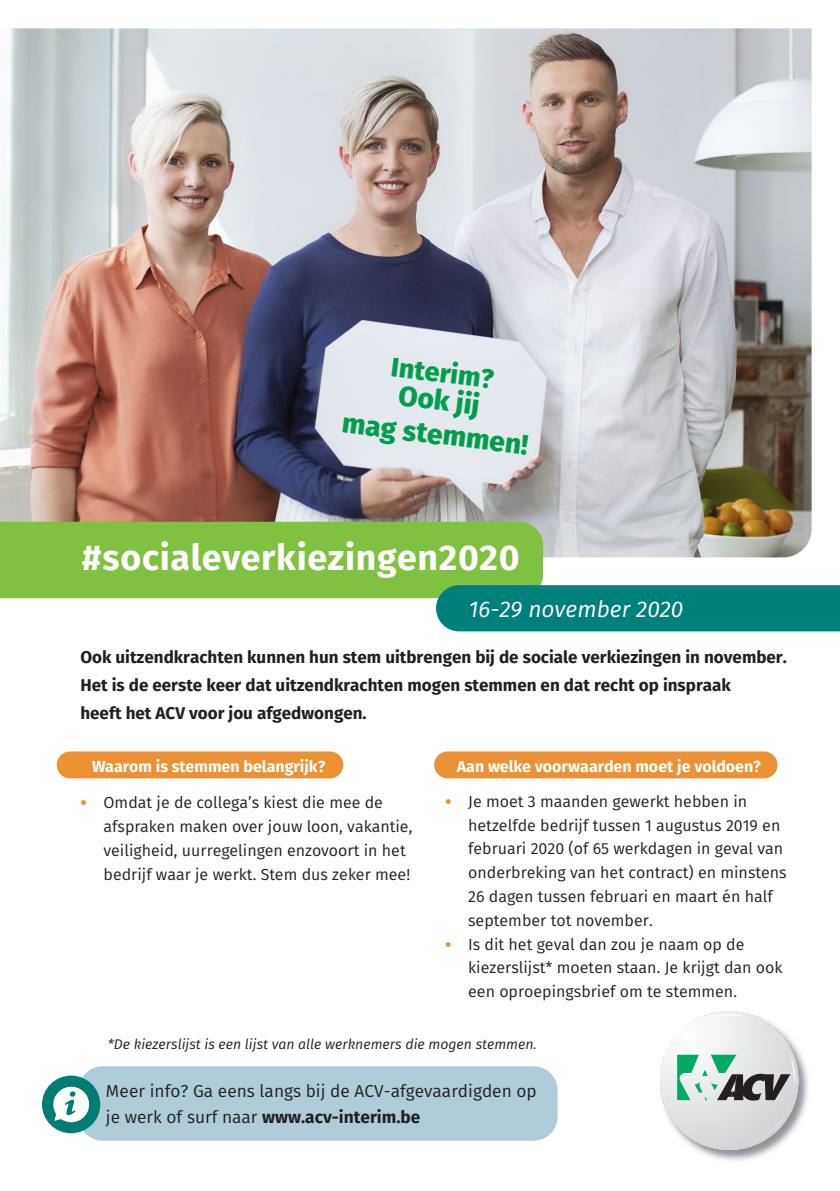
<style>
.page{position:relative;width:840px;height:1191px;background:#fff}
.page>*{position:absolute;margin:0;border:0;box-sizing:border-box;transform-origin:0 0}
.t1{font:700 35.6px "Fira Sans";letter-spacing:.02em;color:#fff}
.t2{font:800 28px/33.6px "Fira Sans";color:#019e4d;text-align:center}
.t3{font:800 26.8px "Fira Sans";color:#019e4d}
.t4{font:italic 22.8px "Fira Sans";color:#fff}
.t5{font:17.2px/26.2px "Fira Sans";color:#231f20}
.t6{font:700 17px/28.2px "Fira Sans";color:#231f20}
.t7{font:16px/23.8px "Fira Sans";color:#231f20}
.t8{font:700 16px "Fira Sans";color:#fff}
.t9{font:italic 14px "Fira Sans";color:#231f20}
.s1{font-weight:800;color:#ec9337}
.s2{font-weight:700}
</style>
<div class="page">
<img style="left:0;top:28px;width:811px;height:529px">
<div style="left:0;top:522px;width:543px;height:76px;background:#7fc241"></div>
<div style="left:436px;top:585px;width:403px;height:46px;background:#00807a"></div>
<div style="left:57px;top:751px;width:286px;height:27px;background:#ec9134;border-radius:13px"></div>
<div style="left:434px;top:751px;width:343px;height:27px;background:#ec9134;border-radius:13px"></div>
<div style="left:79px;top:1066px;width:478px;height:74px;background:#afccd8;border-radius:24px"></div>
<div style="left:42px;top:1075px;width:58px;height:58px;background:#007d73;border-radius:50%"></div>
<svg style="left:53px;top:1086px;width:36px;height:36px"></svg>
<img style="left:696px;top:1048px;width:112px;height:113px">
<svg style="left:659px;top:1011px;width:138px;height:138px"></svg>
<h3 class="t3" style="left:394px;top:343px;width:104px;rotate:7deg">Interim?</h3>
<h2 class="t2" style="left:348px;top:372px;width:188px;rotate:7deg">Ook jij<br>mag stemmen!</h2>
<h1 class="t1" style="left:82px;top:533px;width:439px">#socialeverkiezingen2020</h1>
<h3 class="t4" style="left:468px;top:592px;width:216px">16-29 november 2020</h3>
<p class="t6" style="left:80px;top:642px;width:707px">Ook uitzendkrachten kunnen hun stem uitbrengen bij de sociale verkiezingen in november.<br>Het is de eerste keer dat uitzendkrachten mogen stemmen en dat recht op inspraak<br>heeft het ACV voor jou afgedwongen.</p>
<p class="t8" style="left:92px;top:755px;width:235px">Waarom is stemmen belangrijk?</p>
<p class="t7" style="left:103px;top:790px;width:310px;text-indent:-23px"><span class="s1">•</span> Omdat je de collega’s kiest die mee de afspraken maken over jouw loon, vakantie, veiligheid, uurregelingen enzovoort in het bedrijf waar je werkt. Stem dus zeker mee!</p>
<p class="t8" style="left:456px;top:755px;width:305px">Aan welke voorwaarden moet je voldoen?</p>
<p class="t7" style="left:468px;top:789px;width:320px;text-indent:-23px"><span class="s1">•</span> Je moet 3 maanden gewerkt hebben in hetzelfde bedrijf tussen 1 augustus 2019 en februari 2020 (of 65 werkdagen in geval van onderbreking van het contract) en minstens 26 dagen tussen februari en maart én half september tot november.</p>
<p class="t7" style="left:468px;top:931px;width:316px;text-indent:-23px"><span class="s1">•</span> Is dit het geval dan zou je naam op de kiezerslijst* moeten staan. Je krijgt dan ook een oproepingsbrief om te stemmen.</p>
<p class="t9" style="left:108px;top:1033px;width:430px">*De kiezerslijst is een lijst van alle werknemers die mogen stemmen.</p>
<p class="t5" style="left:106px;top:1077px;width:432px">Meer info? Ga eens langs bij de ACV-afgevaardigden op je werk of surf naar <span class="s2">www.acv-interim.be</span></p>
</div>
